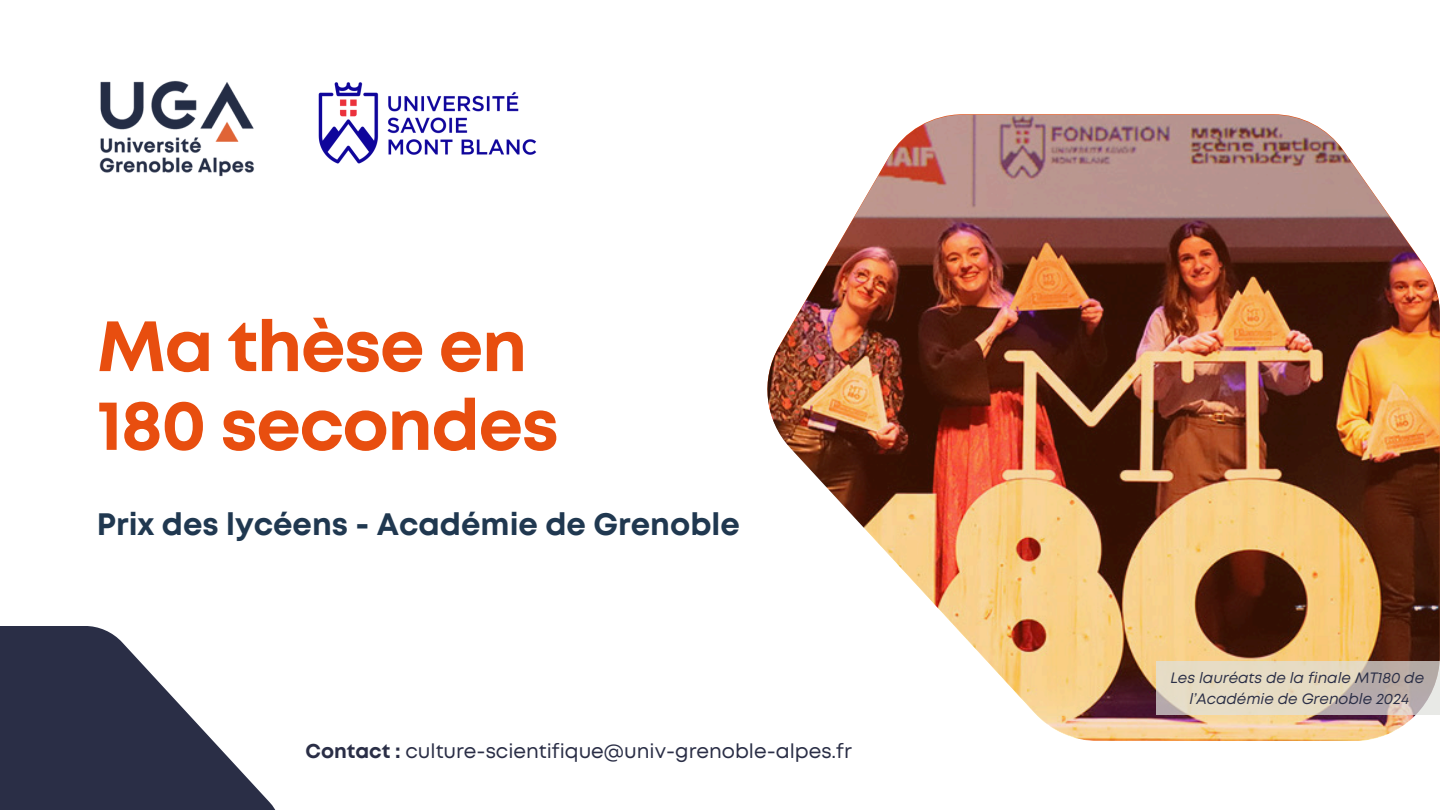
<style>
.page{position:relative;width:1440px;height:810px;background:#fff}
.page>*{position:absolute;margin:0;border:0;box-sizing:border-box;transform-origin:0 0}
.t1{font:700 71px/78.8px "Mont";letter-spacing:-.02em;color:#e84e0f}
.t2{font:700 31px "Mont";color:#203850}
.t3{font:20px "Mont";color:#2a2e46}
.t4{font:italic 15px/21px "Mont";color:#2a2e46;text-align:center}
.s1{font-weight:700}
</style>
<div class="page">
<img style="left:767px;top:115px;width:673px;height:626px">
<svg style="left:0;top:626px;width:276px;height:184px;fill:#2a2e46"></svg>
<svg style="left:1156px;top:661px;width:284px;height:54px;background:#d7ccbc"></svg>
<img style="left:99px;top:80px;width:155px;height:97px">
<img style="left:318px;top:82px;width:219px;height:82px">
<h1 class="t1" style="left:97px;top:307px;width:464px">Ma thèse en<br>180 secondes</h1>
<h2 class="t2" style="left:97px;top:504px;width:644px">Prix des lycéens - Académie de Grenoble</h2>
<h3 class="t3" style="left:306px;top:738px;width:548px"><span class="s1">Contact :</span> culture-scientifique@univ-grenoble-alpes.fr</h3>
<p class="t4" style="left:1170px;top:667px;width:255px">Les lauréats de la finale MT180 de l’Académie de Grenoble 2024</p>
</div>
